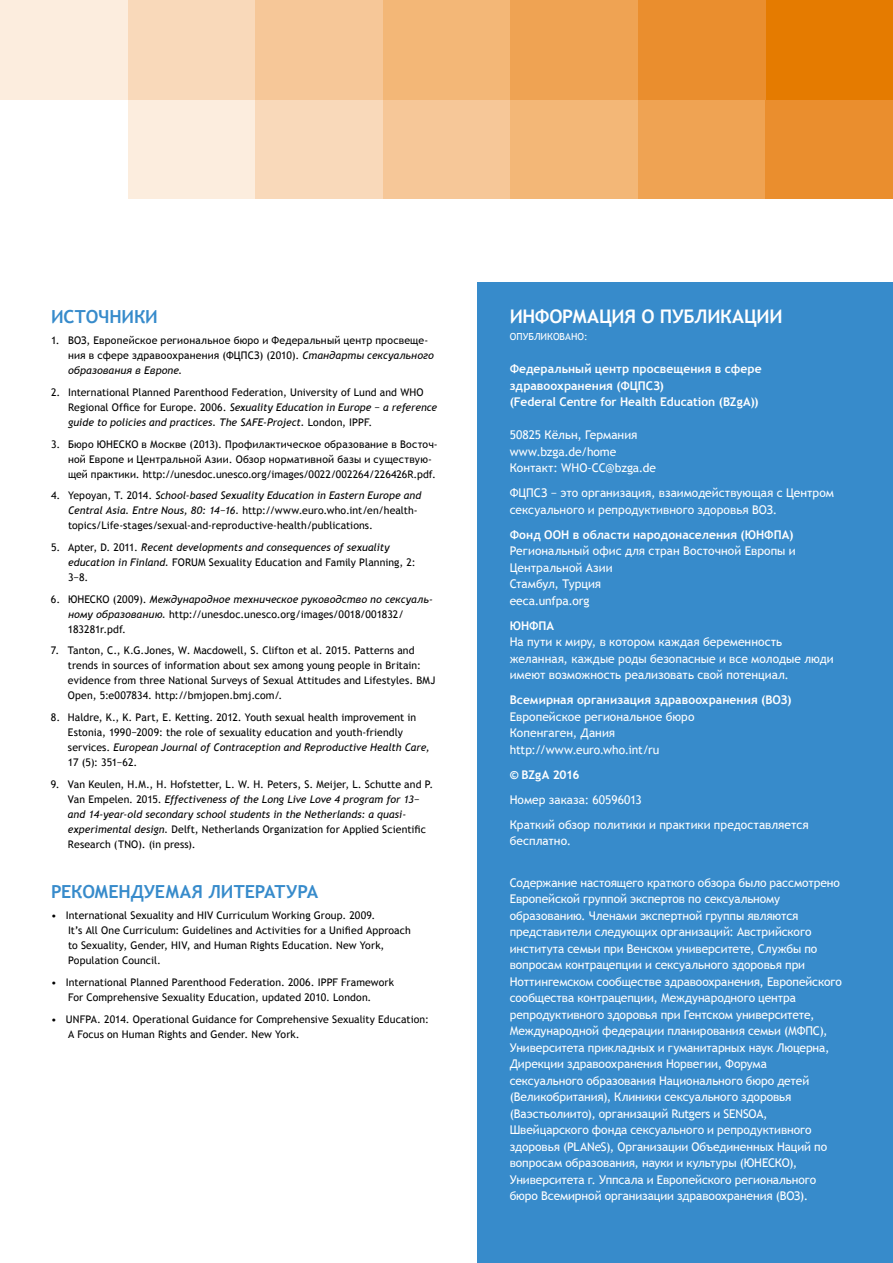
<style>
.page{position:relative;width:893px;height:1263px;background:#fff}
.page>*{position:absolute;margin:0;border:0;box-sizing:border-box;transform-origin:0 0}
.t1{font:700 18.75px "Trebuchet MS";letter-spacing:-.015em;color:#fff}
.t2{font:700 18px "Trebuchet MS";letter-spacing:-.01em;color:#378bcb}
.t3{font:12px/16.5px "Trebuchet MS";letter-spacing:-.005em;color:#fff}
.t4{font:700 12px/16.5px "Trebuchet MS";letter-spacing:.005em;color:#fff}
.t5{font:700 12px "Trebuchet MS";letter-spacing:-.015em;color:#fff}
.t6{font:10.5px/15px "Trebuchet MS";letter-spacing:.01em;color:#000}
.t7{font:italic 10.5px/15px "Trebuchet MS";letter-spacing:.005em;color:#000}
.t8{font:9.75px "Trebuchet MS";letter-spacing:.005em;color:#fff}
.s1{font-style:italic}
.s2{font-style:normal}
</style>
<div class="page">
<div style="left:638px;top:99px;width:127px;height:99px;background:#efa353"></div>
<div style="left:765px;top:99px;width:128px;height:99px;background:#ea8e2e"></div>
<div style="left:510px;top:99px;width:128px;height:99px;background:#f3b777"></div>
<div style="left:383px;top:99px;width:127px;height:99px;background:#f6c798"></div>
<div style="left:255px;top:99px;width:128px;height:99px;background:#f9d9ba"></div>
<div style="left:128px;top:99px;width:127px;height:99px;background:#fcedde"></div>
<div style="left:765px;top:0;width:128px;height:99px;background:#e57b00"></div>
<div style="left:638px;top:0;width:127px;height:99px;background:#ea8e2e"></div>
<div style="left:510px;top:0;width:128px;height:99px;background:#efa353"></div>
<div style="left:383px;top:0;width:127px;height:99px;background:#f3b777"></div>
<div style="left:255px;top:0;width:128px;height:99px;background:#f6c798"></div>
<div style="left:128px;top:0;width:127px;height:99px;background:#f9d9ba"></div>
<div style="left:0;top:0;width:128px;height:99px;background:#fcedde"></div>
<div style="left:478px;top:282px;width:415px;height:981px;background:#378bcb"></div>
<h2 class="t2" style="left:51px;top:305px;width:108px">ИСТОЧНИКИ</h2>
<p class="t6" style="left:68px;top:333px;width:367px;text-indent:-17px">1. ВОЗ, Европейское региональное бюро и Федеральный центр просвеще&shy;ния в сфере здравоохранения (ФЦПСЗ) (2010). <span class="s1">Стандарты сексуального образования в Европе.</span></p>
<p class="t6" style="left:68px;top:385px;width:371px;text-indent:-17px">2. International Planned Parenthood Federation, University of Lund and WHO<br>Regional Office for Europe. 2006. <span class="s1">Sexuality Education in Europe − a reference guide to policies and practices. The SAFE-Project.</span> London, IPPF.</p>
<p class="t6" style="left:68px;top:437px;width:371px;text-indent:-17px">3. Бюро ЮНЕСКО в Москве (2013). Профилактическое образование в Восточ&shy;ной Европе и Центральной Азии. Обзор нормативной базы и существую&shy;щей практики. http://unesdoc.unesco.org/images/0022/002264/226426R.pdf.</p>
<p class="t6" style="left:68px;top:488px;width:355px;text-indent:-17px">4. Yepoyan, T. 2014. <span class="s1">School-based Sexuality Education in Eastern Europe and<br>Central Asia. Entre Nous, 80: 14−16.</span> http://www.euro.who.int/en/health&shy;topics/Life-stages/sexual-and-reproductive-health/publications.</p>
<p class="t7" style="left:68px;top:540px;width:349px;text-indent:-17px"><span class="s2">5. Apter, D. 2011.</span> Recent developments and consequences of sexuality education in Finland. <span class="s2">FORUM Sexuality Education and Family Planning, 2:<br>3−8.</span></p>
<p class="t6" style="left:68px;top:592px;width:366px;text-indent:-17px">6. ЮНЕСКО (2009). <span class="s1">Международное техническое руководство по сексуаль&shy;ному образованию.</span> http://unesdoc.unesco.org/images/0018/001832/<br>183281r.pdf.</p>
<p class="t6" style="left:68px;top:643px;width:369px;text-indent:-17px">7. Tanton, C., K.G.Jones, W. Macdowell, S. Clifton et al. 2015. Patterns and trends in sources of information about sex among young people in Britain: evidence from three National Surveys of Sexual Attitudes and Lifestyles. BMJ Open, 5:e007834. http://bmjopen.bmj.com/.</p>
<p class="t6" style="left:68px;top:710px;width:363px;text-indent:-17px">8. Haldre, K., K. Part, E. Ketting. 2012. Youth sexual health improvement in Estonia, 1990−2009: the role of sexuality education and youth-friendly services. <span class="s1">European Journal of Contraception and Reproductive Health Care, </span>17 (5): 351−62.</p>
<p class="t6" style="left:68px;top:777px;width:367px;text-indent:-17px">9. Van Keulen, H.M., H. Hofstetter, L. W. H. Peters, S. Meijer, L. Schutte and P.<br>Van Empelen. 2015. <span class="s1">Effectiveness of the Long Live Love 4 program for 13− and 14-year-old secondary school students in the Netherlands: a quasi&shy;experimental design.</span> Delft, Netherlands Organization for Applied Scientific Research (TNO). (in press).</p>
<h2 class="t2" style="left:51px;top:880px;width:269px">РЕКОМЕНДУЕМАЯ ЛИТЕРАТУРА</h2>
<p class="t6" style="left:68px;top:908px;width:344px;text-indent:-17px">• International Sexuality and HIV Curriculum Working Group. 2009.<br>It’s All One Curriculum: Guidelines and Activities for a Unified Approach to Sexuality, Gender, HIV, and Human Rights Education. New York, Population Council.</p>
<p class="t6" style="left:51px;top:975px;width:345px;text-align:center">• International Planned Parenthood Federation. 2006. IPPF Framework<br>For Comprehensive Sexuality Education, updated 2010. London.</p>
<p class="t6" style="left:68px;top:1012px;width:362px;text-indent:-17px">• UNFPA. 2014. Operational Guidance for Comprehensive Sexuality Education:<br>A Focus on Human Rights and Gender. New York.</p>
<h1 class="t1" style="left:510px;top:305px;width:274px">ИНФОРМАЦИЯ О ПУБЛИКАЦИИ</h1>
<p class="t8" style="left:510px;top:330px;width:79px">ОПУБЛИКОВАНО:</p>
<p class="t4" style="left:510px;top:361px;width:253px">Федеральный центр просвещения в сфере здравоохранения (ФЦПСЗ)<br>(Federal Centre for Health Education (BZgA))</p>
<p class="t3" style="left:510px;top:427px;width:148px">50825 Кёльн, Германия www.bzga.de/home<br>Контакт: WHO-CC@bzga.de</p>
<p class="t3" style="left:510px;top:485px;width:326px">ФЦПСЗ − это организация, взаимодействующая с Центром сексуального и репродуктивного здоровья ВОЗ.</p>
<p class="t4" style="left:510px;top:526px;width:285px">Фонд ООН в области народонаселения (ЮНФПА)</p>
<p class="t3" style="left:510px;top:543px;width:288px">Региональный офис для стран Восточной Европы и<br>Центральной Азии<br>Стамбул, Турция<br>eeca.unfpa.org</p>
<p class="t4" style="left:510px;top:617px;width:46px">ЮНФПА</p>
<p class="t3" style="left:510px;top:634px;width:326px">На пути к миру, в котором каждая беременность желанная, каждые роды безопасныe и все молодые люди имеют возможность реализовать свой потенциал.</p>
<p class="t4" style="left:510px;top:692px;width:283px">Всемирная организация здравоохранения (ВОЗ)</p>
<p class="t3" style="left:510px;top:708px;width:186px">Европейское региональное бюро<br>Копенгаген, Дания http://www.euro.who.int/ru</p>
<p class="t5" style="left:510px;top:767px;width:71px">© BZgA 2016</p>
<p class="t3" style="left:510px;top:787px;width:301px;line-height:25px">Номер заказа: 60596013<br>Краткий обзор политики и практики предоставляется</p>
<p class="t3" style="left:510px;top:833px;width:63px">бесплатно.</p>
<p class="t3" style="left:510px;top:874px;width:334px">Содержание настоящего краткого обзора было рассмотрено Европейской группой экспертов по сексуальному образованию. Членами экспертной группы являются представители следующих организаций: Австрийского института семьи при Венском университете, Службы по вопросам контрацепции и сексуального здоровья при Ноттингемском сообществе здравоохранения, Европейского сообщества контрацепции, Международного центра репродуктивного здоровья при Гентском университете, Международной федерации планирования семьи (МФПС), Университета прикладных и гуманитарных наук Люцерна, Дирекции здравоохранения Норвегии, Форума сексуального образования Национального бюро детей (Великобритания), Клиники сексуального здоровья (Ваэстьолиито), организаций Rutgers и SENSOA, Швейцарского фонда сексуального и репродуктивного здоровья (PLANeS), Организации Объединенных Наций по вопросам образования, науки и культуры (ЮНЕСКО), Университета г. Уппсала и Европейского регионального бюро Всемирной организации здравоохранения (ВОЗ).</p>
</div>
